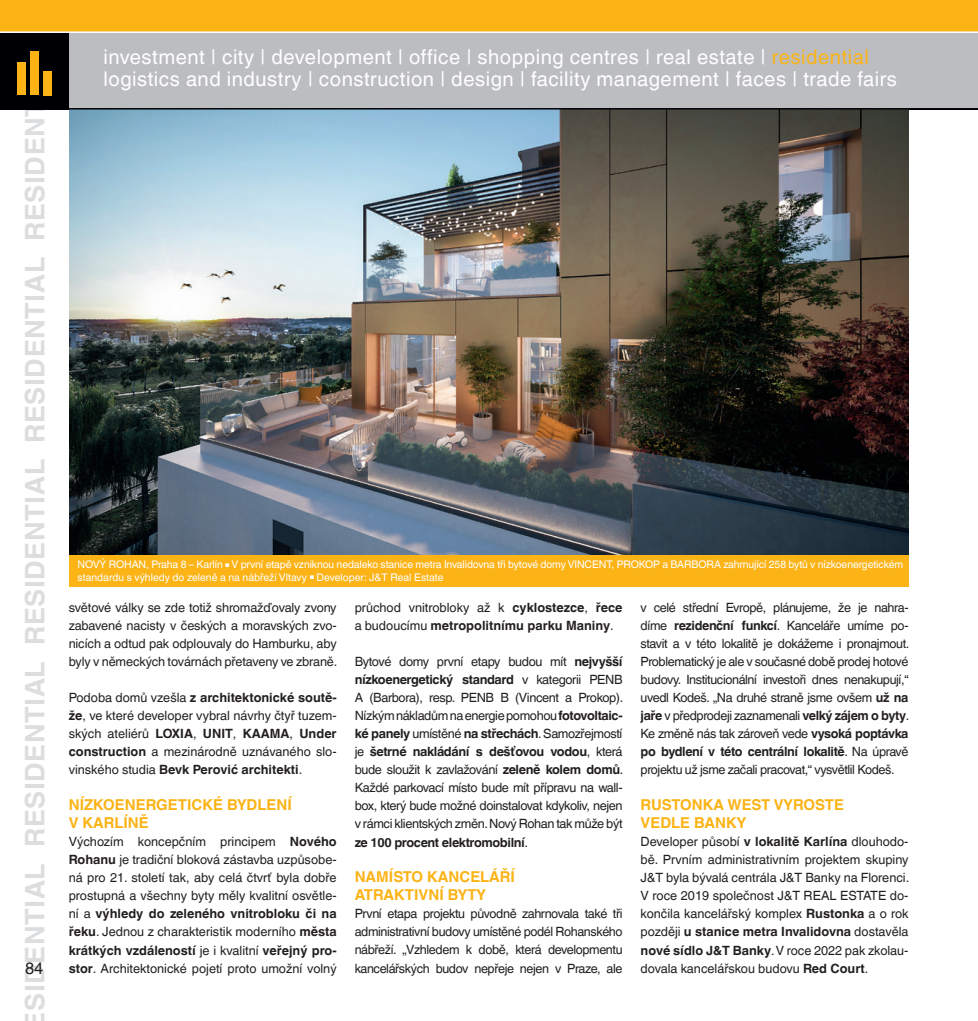
<style>
.page{position:relative;width:978px;height:1021px;background:#fff}
.page>*{position:absolute;margin:0;border:0;box-sizing:border-box;transform-origin:0 0}
.t1{font:700 27px "Helvetica World";letter-spacing:.02em;color:#dcdddf}
.t2{font:20.25px/22.5px "Helvetica World";letter-spacing:.025em;color:#fff}
.t3{font:16.5px "Helvetica World";color:#231f20}
.t4{font:700 15px/18px "Helvetica World";color:#fbb316}
.t5{font:12.75px/18px "Helvetica World";letter-spacing:-.01em;color:#231f20;text-align:justify}
.t6{font:700 12.75px/18px "Helvetica World";color:#231f20}
.t7{font:10.5px/12.1px "Helvetica World";letter-spacing:-.01em;color:#fff}
.s1{color:#fbb316}
.s2{font-size:5.25px}
.s3{font-weight:700}
.s4{font-weight:400}
</style>
<div class="page">
<hr style="left:977px;top:109px;width:1px;height:911px;background:#d6edec">
<div style="left:0;top:0;width:978px;height:32px;background:#fbb316"></div>
<div style="left:0;top:32px;width:978px;height:77px;background:#000004"></div>
<div style="left:69px;top:32px;width:909px;height:77px;background:#bcbdc0"></div>
<div style="left:17px;top:63px;width:9px;height:32px;background:#fbb316"></div>
<div style="left:30px;top:51px;width:9px;height:44px;background:#fbb316"></div>
<div style="left:43px;top:71px;width:9px;height:24px;background:#fbb316"></div>
<img style="left:69px;top:109px;width:840px;height:446px">
<div style="left:69px;top:555px;width:840px;height:31px;background:#fbb316"></div>
<hr style="left:0;top:108px;width:978px;height:1px;background:#000004">
<hr style="left:0;top:31px;width:978px;height:2px;background:#fff">
<h1 class="t1" style="left:19px;top:1029px;width:930px;rotate:-90deg">esidential residential residential residential resident</h1>
<p class="t3" style="left:25px;top:958px;width:20px">84</p>
<h2 class="t2" style="left:104px;top:45px;width:795px">investment | city | development | office | shopping centres | real estate | <span class="s1">residential </span>logistics and industry | construction | design | facility management | faces | trade fairs</h2>
<p class="t7" style="left:78px;top:558px;width:827px">NOVÝ ROHAN, Praha 8 – Karlín <span class="s2">■</span> V první etapě vzniknou nedaleko stanice metra Invalidovna tři bytové domy VINCENT, PROKOP a BARBORA zahrnující 258 bytů v nízkoenergetickém standardu s výhledy do zeleně a na nábřeží Vltavy <span class="s2">■</span> Developer: J&amp;T Real Estate</p>
<p class="t5" style="left:69px;top:599px;width:270px">světové války se zde totiž shromažďovaly zvony zabavené nacisty v českých a moravských zvo&shy;nicích a odtud pak odplouvaly do Hamburku, aby byly v německých továrnách přetaveny ve zbraně.</p>
<p class="t5" style="left:69px;top:689px;width:269px">Podoba domů vzešla <span class="s3">z architektonické soutě&shy;že</span>, ve které developer vybral návrhy čtyř tuzem&shy;ských ateliérů <span class="s3">LOXIA</span>, <span class="s3">UNIT</span>, <span class="s3">KAAMA</span>, <span class="s3">Under construction</span> a mezinárodně uznávaného slo&shy;vinského studia <span class="s3">Bevk Perović architekti</span>.</p>
<p class="t4" style="left:69px;top:796px;width:225px">NÍZKOENERGETICKÉ BYDLENÍ v Karlín</p>
<p class="t4" style="left:139px;top:814px;width:11px">ě</p>
<p class="t5" style="left:69px;top:833px;width:269px">Výchozím koncepčním principem <span class="s3">Nového Rohanu</span> je tradiční bloková zástavba uzpůsobe&shy;ná pro 21. století tak, aby celá čtvrť byla dobře prostupná a všechny byty měly kvalitní osvětle&shy;ní a <span class="s3">výhledy do zeleného vnitrobloku či na řeku</span>. Jednou z charakteristik moderního <span class="s3">města krátkých vzdáleností</span> je i kvalitní <span class="s3">veřejný pro&shy;stor</span>. Architektonické pojetí proto umožní volný</p>
<p class="t6" style="left:355px;top:599px;width:269px"><span class="s4">průchod vnitrobloky až k</span> cyklostezce<span class="s4">,</span> řece <span class="s4">a budoucímu</span> metropolitnímu parku Maniny<span class="s4">.</span></p>
<p class="t5" style="left:355px;top:653px;width:270px">Bytové domy první etapy budou mít <span class="s3">nejvyšší nízkoenergetický standard</span> v kategorii PENB A (Barbora), resp. PENB B (Vincent a Prokop).<br>Nízkým nákladům na energie pomohou <span class="s3">fotovoltaic&shy;ké panely</span> umístěné <span class="s3">na střechách</span>. Samozřejmostí je <span class="s3">šetrné nakládání s dešťovou vodou</span>, která bude sloužit k zavlažování <span class="s3">zeleně kolem domů</span>.<br>Každé parkovací místo bude mít přípravu na wall&shy;box, který bude možné doinstalovat kdykoliv, nejen v rámci klientských změn. Nový Rohan tak může být <span class="s3">ze 100 procent elektromobilní</span>.</p>
<p class="t4" style="left:355px;top:868px;width:162px">NAMÍSTO KANCELÁŘÍ<br>ATRAKTIVNÍ BYTY</p>
<p class="t5" style="left:355px;top:905px;width:269px">První etapa projektu původně zahrnovala také tři administrativní budovy umístěné podél Rohanského nábřeží. „Vzhledem k době, která developmentu kancelářských budov nepřeje nejen v Praze, ale</p>
<p class="t5" style="left:641px;top:599px;width:270px">v celé střední Evropě, plánujeme, že je nahra&shy;díme <span class="s3">rezidenční funkcí</span>. Kanceláře umíme po&shy;stavit a v této lokalitě je dokážeme i pronajmout.<br>Problematický je ale v současné době prodej hotové budovy. Institucionální investoři dnes nenakupují,“ uvedl Kodeš. „Na druhé straně jsme ovšem <span class="s3">už na jaře</span> v předprodeji zaznamenali <span class="s3">velký zájem o byty</span>.<br>Ke změně nás tak zároveň vede <span class="s3">vysoká poptávka po bydlení v této centrální lokalitě</span>. Na úpravě projektu už jsme začali pracovat,“ vysvětlil Kodeš.</p>
<p class="t4" style="left:641px;top:796px;width:205px">RUSTONKA WEST VYROSTE<br>VEDLE BANKY</p>
<p class="t5" style="left:641px;top:833px;width:270px">Developer působí <span class="s3">v lokalitě Karlína</span> dlouhodo&shy;bě. Prvním administrativním projektem skupiny J&amp;T byla bývalá centrála J&amp;T Banky na Florenci.<br>V roce 2019 společnost J&amp;T REAL ESTATE do&shy;končila kancelářský komplex <span class="s3">Rustonka</span> a o rok později <span class="s3">u stanice metra Invalidovna</span> dostavěla <span class="s3">nové sídlo J&amp;T Banky</span>. V roce 2022 pak zkolau&shy;dovala kancelářskou budovu <span class="s3">Red Court</span>.</p>
</div>
